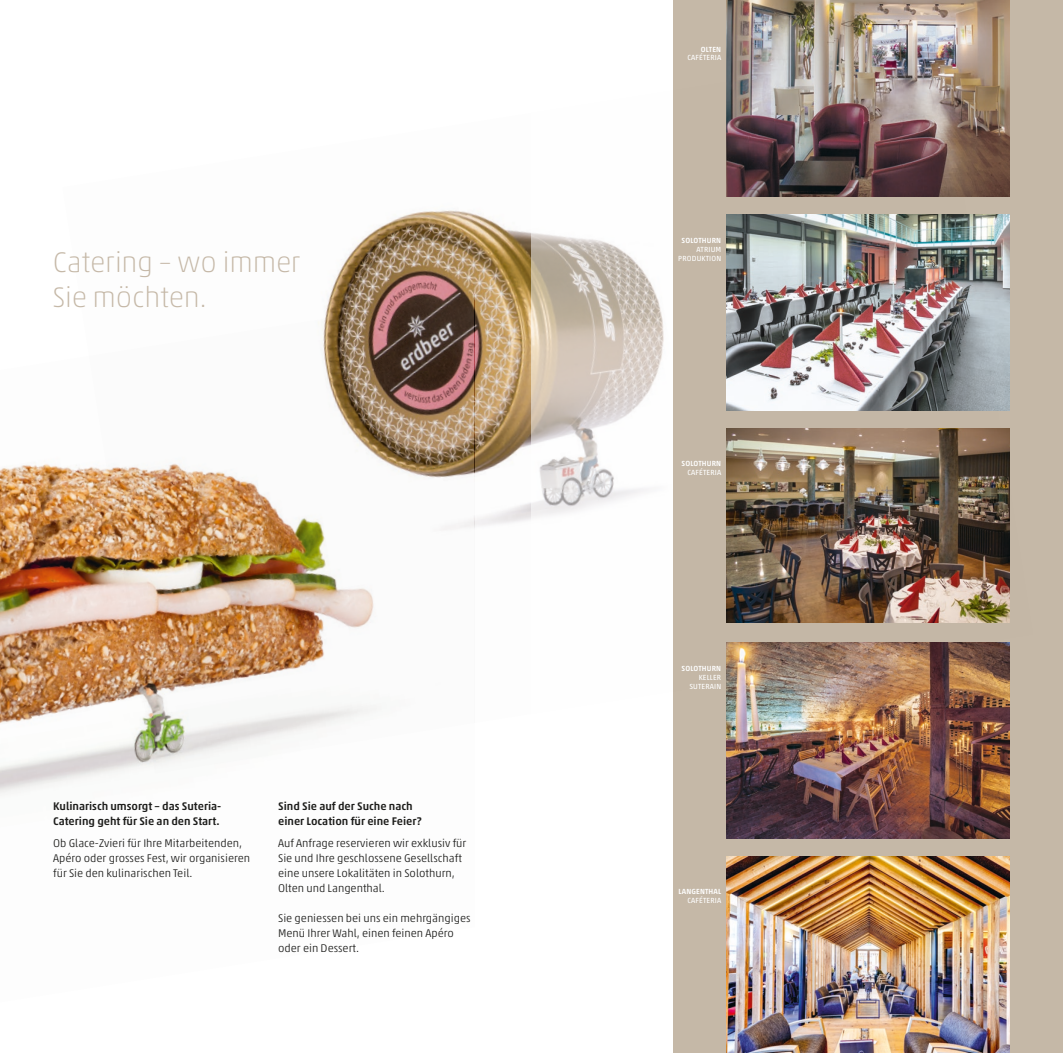
<style>
.page{position:relative;width:1063px;height:1053px;background:#fff}
.page>*{position:absolute;margin:0;border:0;box-sizing:border-box;transform-origin:0 0}
.t1{font:100 28.75px/35px "Akko Pro";letter-spacing:-.01em;color:#c5b8a7}
.t2{font:300 11.25px/15px "Akko Pro";color:#1d1d1b}
.t3{font:500 11.25px/15px "Akko Pro";color:#1d1d1b}
.t4{font:7.5px/8.8px "Akko Pro";letter-spacing:.02em;color:#fff;text-align:right}
.t5{font:500 7.5px "Akko Pro";letter-spacing:.02em;color:#fff}
</style>
<div class="page">
<img style="left:337px;top:210px;width:194px;height:319px">
<svg style="left:531px;top:233px;width:133px;height:284px"></svg>
<div style="left:0;top:276px;width:474px;height:776px;background:#fff"></div>
<img style="left:0;top:295px;width:474px;height:499px">
<div style="left:673px;top:0;width:390px;height:1052px;background:#c5b8a7"></div>
<img style="left:726px;top:214px;width:284px;height:197px">
<img style="left:726px;top:856px;width:284px;height:196px">
<img style="left:726px;top:642px;width:284px;height:196px">
<img style="left:726px;top:428px;width:284px;height:194px">
<img style="left:726px;top:0;width:284px;height:197px">
<h1 class="t1" style="left:53px;top:244px;width:249px">Catering – wo immer<br>Sie möchten.</h1>
<p class="t3" style="left:53px;top:798px;width:170px">Kulinarisch umsorgt – das Suteria-<br>Catering geht für Sie an den Start.</p>
<p class="t2" style="left:53px;top:835px;width:199px">Ob Glace-Zvieri für Ihre Mitarbeitenden,<br>Apéro oder grosses Fest, wir organisieren für Sie den kulinarischen Teil.</p>
<p class="t3" style="left:278px;top:798px;width:145px">Sind Sie auf der Suche nach einer Location für eine Feier?</p>
<p class="t2" style="left:278px;top:835px;width:190px">Auf Anfrage reservieren wir exklusiv für Sie und Ihre geschlossene Gesellschaft eine unsere Lokalitäten in Solothurn, Olten und Langenthal.</p>
<p class="t2" style="left:278px;top:910px;width:194px">Sie geniessen bei uns ein mehrgängiges<br>Menü Ihrer Wahl, einen feinen Apéro oder ein Dessert.</p>
<p class="t5" style="left:701px;top:44px;width:22px">OLTEN</p>
<p class="t4" style="left:688px;top:53px;width:35px">CAFÉTERIA</p>
<p class="t5" style="left:682px;top:236px;width:41px">SOLOTHURN</p>
<p class="t4" style="left:678px;top:245px;width:45px">ATRIUM<br>PRODUKTION</p>
<p class="t5" style="left:682px;top:459px;width:41px">SOLOTHURN</p>
<p class="t4" style="left:688px;top:468px;width:35px">CAFÉTERIA</p>
<p class="t5" style="left:682px;top:664px;width:41px">SOLOTHURN</p>
<p class="t4" style="left:689px;top:673px;width:33px">KELLER<br>SUTERAIN</p>
<p class="t5" style="left:679px;top:887px;width:44px">LANGENTHAL</p>
<p class="t4" style="left:688px;top:895px;width:35px">CAFÉTERIA</p>
</div>
